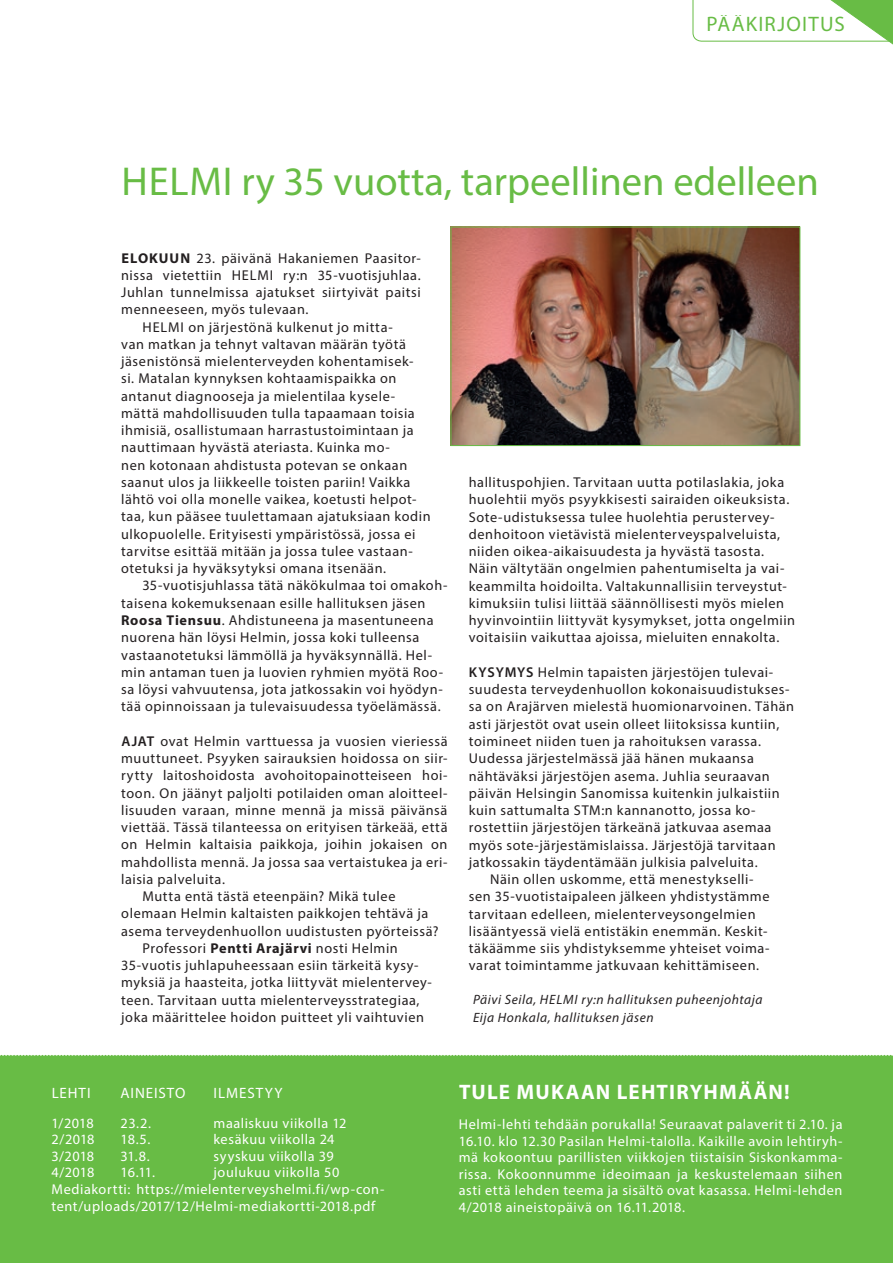
<style>
.page{position:relative;width:893px;height:1263px;background:#fff}
.page>*{position:absolute;margin:0;border:0;box-sizing:border-box;transform-origin:0 0}
.t1{font:40.5px "Myriad Pro";color:#68bc45}
.t2{font:700 21px "Myriad Pro";letter-spacing:.06em;color:#fff}
.t3{font:21px "Myriad Pro";letter-spacing:.06em;color:#68bc45}
.t4{font:15px "Myriad Pro";letter-spacing:.065em;color:#fff}
.t5{font:14.25px/17.2px "Myriad Pro";letter-spacing:.045em;color:#231f20}
.t6{font:14.25px/16.5px "Myriad Pro";letter-spacing:.04em;color:#fff;text-align:justify}
.t7{font:italic 13.5px/17.2px "Myriad Pro";letter-spacing:.04em;color:#231f20}
.s1{font-weight:700}
.s2{font-weight:600}
</style>
<div class="page">
<div style="left:0;top:1056px;width:893px;height:207px;background:#68bc45"></div>
<svg style="left:0;top:1055px;width:893px;height:1px"></svg>
<svg style="left:693px;top:0;width:200px;height:45px"></svg>
<img style="left:453px;top:229px;width:345px;height:215px">
<div style="left:451px;top:227px;width:349px;height:219px;border:1px solid #68bc45"></div>
<h2 class="t3" style="left:707px;top:11px;width:140px">Pääkirjoitus</h2>
<h1 class="t1" style="left:122px;top:156px;width:699px">H elmi ry 35 vuotta, tarpeellinen edelleen</h1>
<p class="t5" style="left:121px;top:249px;width:301px"><span class="s1">Elokuun</span> 23. päivänä Hakaniemen Paasitor-</p>
<p class="t5" style="left:121px;top:266px;width:301px">nissa vietettiin H elmi ry:n 35-vuotisjuhlaa.</p>
<p class="t5" style="left:121px;top:283px;width:301px">Juhlan tunnelmissa ajatukset siirtyivät paitsi</p>
<p class="t5" style="left:121px;top:301px;width:189px">menneeseen, myös tulevaan.</p>
<p class="t5" style="left:143px;top:318px;width:252px">H elmi on järjestönä kulkenut jo mitta-</p>
<p class="t5" style="left:121px;top:335px;width:286px">van matkan ja tehnyt valtavan määrän työtä</p>
<p class="t5" style="left:121px;top:352px;width:294px">jäsenistönsä mielenterveyden kohentamisek-</p>
<p class="t5" style="left:121px;top:370px;width:277px">si. Matalan kynnyksen kohtaamispaikka on</p>
<p class="t5" style="left:121px;top:387px;width:276px">antanut diagnooseja ja mielentilaa kysele-</p>
<p class="t5" style="left:121px;top:404px;width:295px">mättä mahdollisuuden tulla tapaamaan toisia</p>
<p class="t5" style="left:121px;top:421px;width:294px">ihmisiä, osallistumaan harrastustoimintaan ja</p>
<p class="t5" style="left:121px;top:439px;width:270px">nauttimaan hyvästä ateriasta. Kuinka mo-</p>
<p class="t5" style="left:121px;top:456px;width:288px">nen kotonaan ahdistusta potevan se onkaan</p>
<p class="t5" style="left:121px;top:473px;width:291px">saanut ulos ja liikkeelle toisten pariin! Vaikka</p>
<p class="t5" style="left:121px;top:490px;width:297px">lähtö voi olla monelle vaikea, koetusti helpot-</p>
<p class="t5" style="left:121px;top:508px;width:311px">taa, kun pääsee tuulettamaan ajatuksiaan kodin</p>
<p class="t5" style="left:121px;top:525px;width:296px">ulkopuolelle. Erityisesti ympäristössä, jossa ei</p>
<p class="t5" style="left:121px;top:542px;width:293px">tarvitse esittää mitään ja jossa tulee vastaan-</p>
<p class="t5" style="left:121px;top:560px;width:266px">otetuksi ja hyväksytyksi omana itsenään.</p>
<p class="t5" style="left:142px;top:577px;width:307px">35-vuotisjuhlassa tätä näkökulmaa toi omakoh-</p>
<p class="t5" style="left:121px;top:594px;width:306px">taisena kokemuksenaan esille hallituksen jäsen</p>
<p class="t5" style="left:121px;top:611px;width:314px"><span class="s1">Roosa Tiensuu</span>. Ahdistuneena ja masentuneena</p>
<p class="t5" style="left:121px;top:629px;width:300px">nuorena hän löysi Helmin, jossa koki tulleensa</p>
<p class="t5" style="left:121px;top:646px;width:312px">vastaanotetuksi lämmöllä ja hyväksynnällä. Hel-</p>
<p class="t5" style="left:121px;top:663px;width:323px">min antaman tuen ja luovien ryhmien myötä Roo-</p>
<p class="t5" style="left:121px;top:680px;width:323px">sa löysi vahvuutensa, jota jatkossakin voi hyödyn-</p>
<p class="t5" style="left:121px;top:698px;width:321px">tää opinnoissaan ja tulevaisuudessa työelämässä.</p>
<p class="t5" style="left:121px;top:732px;width:328px"><span class="s2">AJAT</span> ovat H elmin varttuessa ja vuosien vieriessä</p>
<p class="t5" style="left:121px;top:749px;width:328px">muuttuneet. Psyyken sairauksien hoidossa on siir-</p>
<p class="t5" style="left:121px;top:767px;width:328px">rytty laitoshoidosta avohoitopainotteiseen hoi-</p>
<p class="t5" style="left:121px;top:784px;width:328px">toon. On jäänyt paljolti potilaiden oman aloitteel-</p>
<p class="t5" style="left:121px;top:801px;width:328px">lisuuden varaan, minne mennä ja missä päivänsä</p>
<p class="t5" style="left:121px;top:818px;width:328px">viettää. Tässä tilanteessa on erityisen tärkeää, että</p>
<p class="t5" style="left:121px;top:836px;width:328px">on Helmin kaltaisia paikkoja, joihin jokaisen on</p>
<p class="t5" style="left:121px;top:853px;width:328px">mahdollista mennä. Ja jossa saa vertaistukea ja eri-</p>
<p class="t5" style="left:121px;top:870px;width:105px">laisia palveluita.</p>
<p class="t5" style="left:142px;top:887px;width:255px">Mutta entä tästä eteenpäin? Mikä tulee</p>
<p class="t5" style="left:121px;top:905px;width:309px">olemaan Helmin kaltaisten paikkojen tehtävä ja</p>
<p class="t5" style="left:121px;top:922px;width:319px">asema terveydenhuollon uudistusten pyörteissä?</p>
<p class="t5" style="left:142px;top:939px;width:257px">Professori <span class="s1">Pentti Arajärvi</span> nosti H elmin</p>
<p class="t5" style="left:121px;top:956px;width:299px">35-vuotis juhlapuheessaan esiin tärkeitä kysy-</p>
<p class="t5" style="left:121px;top:974px;width:312px">myksiä ja haasteita, jotka liittyvät mielentervey-</p>
<p class="t5" style="left:121px;top:991px;width:300px">teen. Tarvitaan uutta mielenterveysstrategiaa,</p>
<p class="t5" style="left:121px;top:1008px;width:304px">joka määrittelee hoidon puitteet yli vaihtuvien</p>
<p class="t5" style="left:469px;top:473px;width:328px">hallituspohjien. Tarvitaan uutta potilaslakia, joka huolehtii myös psyykkisesti sairaiden oikeuksista.<br>Sote-udistuksessa tulee huolehtia perustervey&shy;denhoitoon vietävistä mielenterveyspalveluista, niiden oikea-aikaisuudesta ja hyvästä tasosta.<br>Näin vältytään ongelmien pahentumiselta ja vai&shy;keammilta hoidoilta. Valtakunnallisiin terveystut&shy;kimuksiin tulisi liittää säännöllisesti myös mielen hyvinvointiin liittyvät kysymykset, jotta ongelmiin voitaisiin vaikuttaa ajoissa, mieluiten ennakolta.</p>
<p class="t5" style="left:469px;top:663px;width:327px"><span class="s2">KYSYMYS</span> Helmin tapaisten järjestöjen tulevai&shy;suudesta terveydenhuollon kokonaisuudistukses&shy;sa on Arajärven mielestä huomionarvoinen. Tähän asti järjestöt ovat usein olleet liitoksissa kuntiin, toimineet niiden tuen ja rahoituksen varassa.<br>Uudessa järjestelmässä jää hänen mukaansa nähtäväksi järjestöjen asema. Juhlia seuraavan päivän Helsingin Sanomissa kuitenkin julkaistiin kuin sattumalta STM</p>
<p class="t5" style="left:601px;top:801px;width:156px">:n kannanotto, jossa ko-</p>
<p class="t5" style="left:469px;top:819px;width:304px">rostettiin järjestöjen tärkeänä jatkuvaa asemaa</p>
<p class="t5" style="left:469px;top:836px;width:308px">myös sote-järjestämislaissa. Järjestöjä tarvitaan</p>
<p class="t5" style="left:469px;top:853px;width:290px">jatkossakin täydentämään julkisia palveluita.</p>
<p class="t5" style="left:490px;top:870px;width:265px">Näin ollen uskomme, että menestykselli-</p>
<p class="t5" style="left:469px;top:888px;width:302px">sen 35-vuotistaipaleen jälkeen yhdistystämme</p>
<p class="t5" style="left:469px;top:905px;width:288px">tarvitaan edelleen, mielenterveysongelmien</p>
<p class="t5" style="left:469px;top:922px;width:300px">lisääntyessä vielä entistäkin enemmän. Keskit-</p>
<p class="t5" style="left:469px;top:939px;width:302px">täkäämme siis yhdistyksemme yhteiset voima-</p>
<p class="t5" style="left:469px;top:957px;width:292px">varat toimintamme jatkuvaan kehittämiseen.</p>
<p class="t7" style="left:473px;top:991px;width:291px">Päivi Seila, Helmi ry:n hallituksen puheenjohtaja<br>Eija Honkala, hallituksen jäsen</p>
<p class="t4" style="left:52px;top:1083px;width:60px">Lehti A</p>
<p class="t4" style="left:131px;top:1083px;width:153px">ineisto I lmestyy</p>
<h2 class="t2" style="left:459px;top:1078px;width:332px">Tule mukaan lehtiryhmään!</h2>
<p class="t6" style="left:52px;top:1114px;width:44px">1/2018</p>
<p class="t6" style="left:121px;top:1114px;width:32px">23.2.</p>
<p class="t6" style="left:214px;top:1114px;width:135px">maaliskuu viikolla 12</p>
<p class="t6" style="left:52px;top:1131px;width:45px">2/2018</p>
<p class="t6" style="left:121px;top:1131px;width:31px">18.5.</p>
<p class="t6" style="left:214px;top:1131px;width:122px">kesäkuu viikolla 24</p>
<p class="t6" style="left:52px;top:1147px;width:44px">3/2018</p>
<p class="t6" style="left:121px;top:1147px;width:31px">31.8.</p>
<p class="t6" style="left:214px;top:1147px;width:122px">syyskuu viikolla 39</p>
<p class="t6" style="left:52px;top:1164px;width:44px">4/2018</p>
<p class="t6" style="left:121px;top:1164px;width:36px">16.11.</p>
<p class="t6" style="left:459px;top:1116px;width:385px">Helmi-lehti tehdään porukalla! Seuraavat palaverit ti 2.10. ja 16.10. klo 12.30 Pasilan Helmi-talolla. Kaikille avoin lehtiryh&shy;mä kokoontuu parillisten viikkojen tiistaisin Siskonkamma&shy;rissa. Kokoonnumme ideoimaan ja keskustelemaan siihen asti että lehden teema ja sisältö ovat kasassa. Helmi-lehden 4/2018 aineistopäivä on 16.11.2018.</p>
<p class="t6" style="left:52px;top:1163px;width:334px;line-height:17.1px;text-align:left;text-indent:162px">joulukuu viikolla 50<br>Mediakortti: https://mielenterveyshelmi.fi/wp-con&shy;tent/uploads/2017/12/Helmi-mediakortti-2018.pdf</p>
</div>
